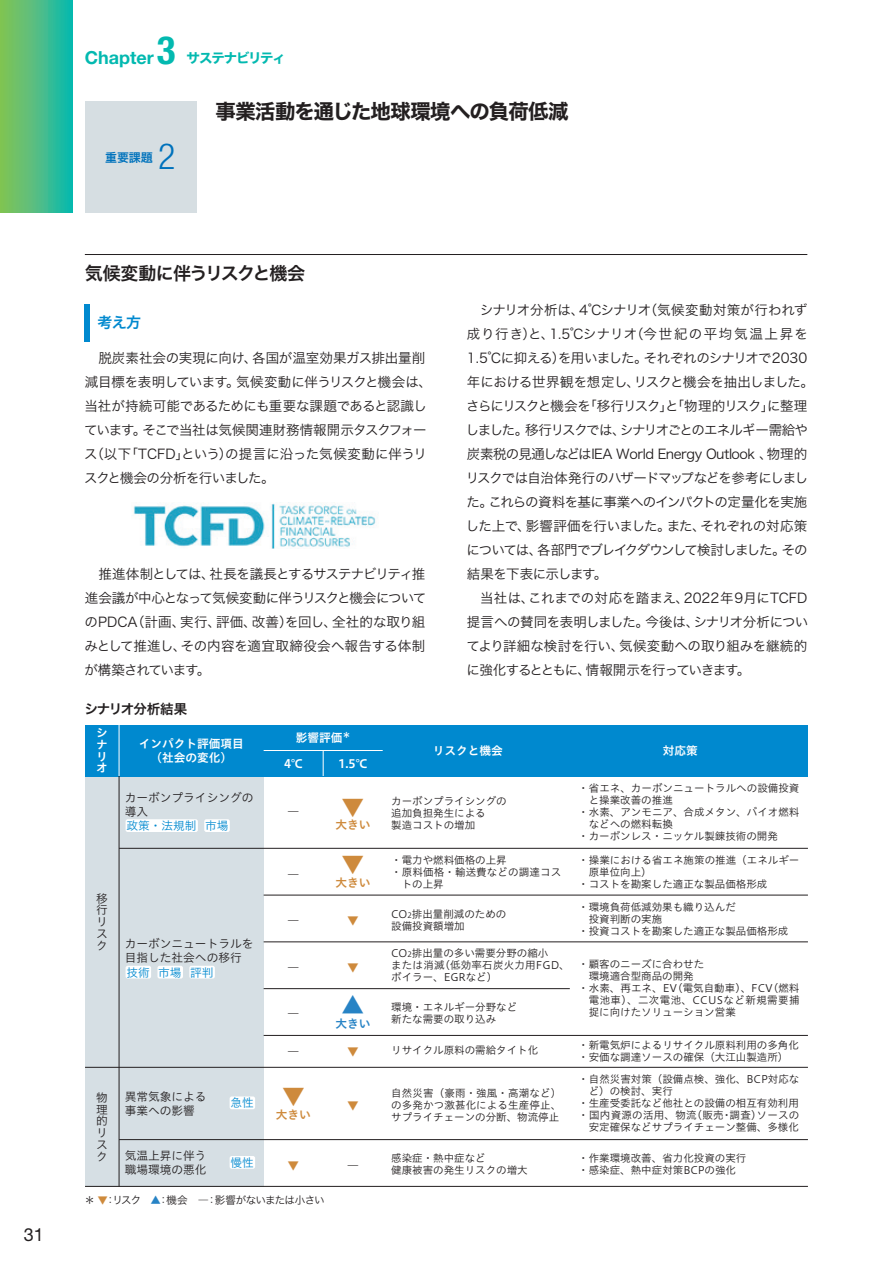
<style>
.page{position:relative;width:893px;height:1263px;background:#fff}
.page>*{position:absolute;margin:0;border:0;box-sizing:border-box;transform-origin:0 0}
.t1{font:300 condensed 36px "Helvetica Neue LT Std";color:#0072bc}
.t2{font:23.4px "Hiragino UD Sans Std N W6";color:#ce8a3c}
.t3{font:23.4px "Hiragino UD Sans Std N W6";color:#2783c5}
.t4{font:20.4px "Hira Kaku Std N W7";letter-spacing:-.03em;color:#231f20}
.t5{font:18px "Hira Kaku Std N W6";letter-spacing:-.06em;color:#231f20}
.t6{font:700 18px "Helvetica Neue LT Std";color:#03b9b0}
.t7{font:18px "Helvetica Neue LT Std";color:#231f20}
.t8{font:15px "Hira Kaku Std N W6";color:#0089cf}
.t9{font:13.5px/24px "Hira Kaku Std N W3";letter-spacing:-.035em;color:#231f20}
.t10{font:13.5px "Hira Kaku Std N W6";letter-spacing:-.055em;color:#231f20}
.t11{font:13.5px "Hira Kaku Std N W7";letter-spacing:-.1em;color:#03b9b0}
.t12{font:12px "Hira Kaku Std N W6";color:#0072bc}
.t13{font:11.7px/11.7px "Hiragino UD Sans Std N W3";color:#231f20}
.t14{font:11.7px/11.7px "Hiragino UD Sans Std N W6";color:#fff;text-align:center}
.t15{font:11.7px "Hiragino UD Sans Std N W3";color:#0089cf}
.t16{font:11.7px "Hiragino UD Sans Std N W6";color:#ce8a3c}
.t17{font:11.7px "Hiragino UD Sans Std N W6";color:#2783c5}
.t18{font:10.5px/12px "Hiragino UD Sans Std N W3";color:#231f20}
.t19{font:10.5px "Hira Kaku Std N W3";letter-spacing:-.065em;color:#231f20}
.t20{font:10.5px "Hiragino UD Sans Std N W3";letter-spacing:.025em;color:#231f20}
.t21{font:10.5px "Hiragino UD Sans Std N W3";letter-spacing:.035em;color:#231f20}
.s1{font-stretch:condensed;font-size:39px}
.s2{font-size:7.35px}
.s3{color:#ce8a3c}
.s4{color:#2783c5}
</style>
<div class="page">
<div style="left:85px;top:776px;width:179px;height:410px;background:#d6dfe4"></div>
<div style="left:85px;top:725px;width:723px;height:51px;background:#0089cf"></div>
<hr style="left:119px;top:848px;width:689px;height:1px;background:#231f20">
<hr style="left:264px;top:750px;width:119px;height:1px;background:#fff">
<svg style="left:323px;top:751px;width:1px;height:25px"></svg>
<hr style="left:119px;top:725px;width:1px;height:51px;background:#fff">
<hr style="left:119px;top:776px;width:1px;height:410px;background:#231f20">
<hr style="left:264px;top:895px;width:544px;height:1px;background:#231f20">
<hr style="left:264px;top:941px;width:544px;height:1px;background:#231f20">
<hr style="left:264px;top:988px;width:306px;height:1px;background:#231f20">
<hr style="left:264px;top:1035px;width:544px;height:1px;background:#231f20">
<hr style="left:85px;top:1067px;width:723px;height:1px;background:#231f20">
<hr style="left:119px;top:1139px;width:689px;height:1px;background:#231f20">
<hr style="left:85px;top:1186px;width:723px;height:1px;background:#231f20">
<div style="left:230px;top:1096px;width:25px;height:13px;background:#fff;border-radius:2px"></div>
<div style="left:126px;top:819px;width:72px;height:13px;background:#fff;border-radius:2px"></div>
<div style="left:204px;top:819px;width:26px;height:13px;background:#fff;border-radius:2px"></div>
<div style="left:126px;top:966px;width:25px;height:12px;background:#fff;border-radius:2px"></div>
<div style="left:157px;top:966px;width:26px;height:12px;background:#fff;border-radius:2px"></div>
<div style="left:189px;top:966px;width:26px;height:12px;background:#fff;border-radius:2px"></div>
<div style="left:230px;top:1156px;width:25px;height:13px;background:#fff;border-radius:2px"></div>
<img style="left:133px;top:502px;width:243px;height:47px">
<hr style="left:85px;top:254px;width:722px;height:1px;background:#231f20">
<div style="left:85px;top:304px;width:5px;height:37px;background:#0089cf"></div>
<div style="left:85px;top:101px;width:112px;height:112px;background:#d6dee2"></div>
<div style="left:0;top:0;width:72px;height:213px;background:linear-gradient(to right,#8dc353,#10b9b0)"></div>
<h3 class="t7" style="left:24px;top:1224px;width:22px">31</h3>
<h3 class="t6" style="left:85px;top:46px;width:92px">Chapter <span class="s1">3</span></h3>
<p class="t11" style="left:187px;top:47px;width:100px">サステナビリティ</p>
<p class="t12" style="left:105px;top:148px;width:49px">重要課題</p>
<h1 class="t1" style="left:158px;top:136px;width:19px">2</h1>
<h3 class="t4" style="left:215px;top:95px;width:355px">事業活動を通じた地球環境への負荷低減</h3>
<h3 class="t5" style="left:85px;top:259px;width:222px">気候変動に伴うリスクと機会</h3>
<p class="t8" style="left:97px;top:311px;width:45px">考え方</p>
<p class="t9" style="left:84px;top:345px;width:349px;text-indent:14px">脱炭素社会の実現に向け、各国が温室効果ガス排出量削減目標を表明しています。気候変動に伴うリスクと機会は、当社が持続可能であるためにも重要な課題であると認識しています。そこで当社は気候関連財務情報開示タスクフォース（以下「TCFD」という）の提言に沿った気候変動に伴うリスクと機会の分析を行いました。</p>
<p class="t9" style="left:84px;top:561px;width:343px;text-align:justify;text-indent:14px">推進体制としては、社長を議長とするサステナビリティ推進会議が中心となって気候変動に伴うリスクと機会についてのPDCA（計画、実行、評価、改善）を回し、全社的な取り組みとして推進し、その内容を適宜取締役会へ報告する体制が構築されています。</p>
<p class="t9" style="left:466px;top:297px;width:350px;text-indent:14px">シナリオ分析は、4℃シナリオ（気候変動対策が行われず成り行き）と、1.5℃シナリオ（今世紀の平均気温上昇を<br>1.5℃に抑える）を用いました。それぞれのシナリオで2030年における世界観を想定し、リスクと機会を抽出しました。さらにリスクと機会を「移行リスク」と「物理的リスク」に整理しました。移行リスクでは、シナリオごとのエネルギー需給や炭素税の見通しなどはIEA World Energy Outlook 、物理的リスクでは自治体発行のハザードマップなどを参考にしました。これらの資料を基に事業へのインパクトの定量化を実施した上で、影響評価を行いました。また、それぞれの対応策については、各部門でブレイクダウンして検討しました。その結果を下表に示します。</p>
<p class="t9" style="left:466px;top:585px;width:343px;text-align:justify;text-indent:14px">当社は、これまでの対応を踏まえ、2022年9月にTCFD提言への賛同を表明しました。今後は、シナリオ分析についてより詳細な検討を行い、気候変動への取り組みを継続的に強化するとともに、情報開示を行っていきます。</p>
<p class="t10" style="left:84px;top:698px;width:104px">シナリオ分析結果</p>
<p class="t14" style="left:96px;top:726px;width:12px;text-align:left">シナリオ</p>
<p class="t14" style="left:139px;top:736px;width:107px;line-height:13.8px">インパクト評価項目（社会の変化）</p>
<p class="t14" style="left:296px;top:731px;width:56px">影響評価<sup>＊</sup></p>
<p class="t14" style="left:284px;top:757px;width:20px">4℃</p>
<p class="t14" style="left:338px;top:757px;width:31px">1.5℃</p>
<p class="t14" style="left:433px;top:744px;width:72px">リスクと機会</p>
<p class="t14" style="left:663px;top:744px;width:37px">対応策</p>
<p class="t13" style="left:96px;top:892px;width:13px">移行リスク</p>
<p class="t13" style="left:96px;top:1091px;width:13px">物理的リスク</p>
<p class="t13" style="left:125px;top:790px;width:130px;line-height:13.8px">カーボンプライシングの導入</p>
<p class="t15" style="left:126px;top:817px;width:104px">政策・法規制 市場</p>
<p class="t13" style="left:125px;top:936px;width:130px;line-height:13.8px">カーボンニュートラルを目指した社会への移行</p>
<p class="t15" style="left:126px;top:963px;width:89px">技術 市場 評判</p>
<p class="t13" style="left:288px;top:805px;width:13px">―</p>
<p class="t13" style="left:288px;top:868px;width:13px">―</p>
<h2 class="t2" style="left:341px;top:789px;width:25px">▼</h2>
<p class="t16" style="left:335px;top:816px;width:37px">大きい</p>
<h2 class="t2" style="left:341px;top:846px;width:25px">▼</h2>
<p class="t16" style="left:335px;top:873px;width:37px">大きい</p>
<p class="t18" style="left:391px;top:795px;width:117px">カーボンプライシングの追加負担発生による<br>製造コストの増加</p>
<p class="t18" style="left:391px;top:853px;width:117px">・電力や燃料価格の上昇</p>
<p class="t18" style="left:391px;top:865px;width:172px">・原料価格・輸送費などの調達コス</p>
<p class="t18" style="left:402px;top:877px;width:43px">トの上昇</p>
<p class="t18" style="left:578px;top:781px;width:223px">・省エネ、カーボンニュートラルへの設備投資</p>
<p class="t18" style="left:589px;top:793px;width:85px">と操業改善の推進</p>
<p class="t18" style="left:578px;top:805px;width:223px">・水素、アンモニア、合成メタン、バイオ燃料</p>
<p class="t18" style="left:589px;top:817px;width:85px">などへの燃料転換</p>
<p class="t18" style="left:578px;top:829px;width:201px">・カーボンレス・ニッケル製錬技術の開発</p>
<p class="t18" style="left:578px;top:853px;width:223px">・操業における省エネ施策の推進（エネルギー</p>
<p class="t18" style="left:589px;top:865px;width:64px">原単位向上）</p>
<p class="t18" style="left:578px;top:877px;width:190px">・コストを勘案した適正な製品価格形成</p>
<p class="t13" style="left:288px;top:914px;width:13px">―</p>
<p class="t16" style="left:347px;top:912px;width:13px">▼</p>
<p class="t18" style="left:391px;top:907px;width:117px">CO<span class="s2">2</span>排出量削減のための設備投資額増加</p>
<p class="t18" style="left:578px;top:900px;width:212px">・環境負荷低減効果も織り込んだ<br>　投資判断の実施<br>・投資コストを勘案した適正な製品価格形成</p>
<p class="t13" style="left:288px;top:961px;width:13px">―</p>
<p class="t16" style="left:347px;top:959px;width:13px">▼</p>
<p class="t18" style="left:391px;top:947px;width:180px">CO<span class="s2">2</span>排出量の多い需要分野の縮小<br>または消滅(低効率石炭火力用FGD、ボイラー、EGRなど)</p>
<p class="t18" style="left:578px;top:957px;width:127px">・顧客のニーズに合わせた</p>
<p class="t18" style="left:578px;top:969px;width:117px">　環境適合型商品の開発</p>
<p class="t18" style="left:578px;top:981px;width:223px">・水素、再エネ、EV(電気自動車)、FCV(燃料</p>
<p class="t21" style="left:589px;top:992px;width:212px">電池車)、二次電池、CCUSなど新規需要捕</p>
<h2 class="t3" style="left:341px;top:987px;width:25px">▲</h2>
<p class="t18" style="left:391px;top:1000px;width:127px">環境・エネルギー分野など新たな需要の取り込み</p>
<p class="t18" style="left:589px;top:1005px;width:148px">捉に向けたソリューション営業</p>
<p class="t13" style="left:288px;top:1007px;width:13px">―</p>
<p class="t17" style="left:335px;top:1014px;width:37px">大きい</p>
<p class="t13" style="left:288px;top:1045px;width:13px">―</p>
<p class="t16" style="left:347px;top:1042px;width:13px">▼</p>
<p class="t18" style="left:391px;top:1044px;width:148px">リサイクル原料の需給タイト化</p>
<p class="t18" style="left:578px;top:1038px;width:222px">・新電気炉によるリサイクル原料利用の多角化・安価な調達ソースの確保（大江山製造所）</p>
<p class="t13" style="left:125px;top:1089px;width:83px;line-height:13.8px">異常気象による事業への影響</p>
<h2 class="t2" style="left:282px;top:1078px;width:25px">▼</h2>
<p class="t15" style="left:230px;top:1094px;width:25px">急性</p>
<p class="t16" style="left:276px;top:1105px;width:37px">大きい</p>
<p class="t16" style="left:347px;top:1096px;width:13px">▼</p>
<p class="t13" style="left:125px;top:1148px;width:83px;line-height:13.8px">気温上昇に伴う職場環境の悪化</p>
<p class="t16" style="left:288px;top:1156px;width:13px">▼</p>
<p class="t13" style="left:347px;top:1159px;width:13px">―</p>
<p class="t15" style="left:230px;top:1153px;width:25px">慢性</p>
<p class="t18" style="left:391px;top:1086px;width:172px;text-align:justify">自然災害（豪雨・強風・高潮など）の多発かつ激甚化による生産停止、サプライチェーンの分断、物流停止</p>
<p class="t18" style="left:578px;top:1072px;width:223px">・自然災害対策（設備点検、強化、BCP対応な</p>
<p class="t18" style="left:589px;top:1084px;width:85px">ど）の検討、実行</p>
<p class="t18" style="left:578px;top:1096px;width:222px">・生産受委託など他社との設備の相互有効利用</p>
<p class="t20" style="left:578px;top:1107px;width:223px">・国内資源の活用、物流(販売･調査)ソースの</p>
<p class="t18" style="left:589px;top:1120px;width:211px">安定確保などサプライチェーン整備、多様化</p>
<p class="t18" style="left:391px;top:1151px;width:138px">感染症・熱中症など<br>健康被害の発生リスクの増大</p>
<p class="t18" style="left:578px;top:1151px;width:169px">・作業環境改善、省力化投資の実行・感染症、熱中症対策BCPの強化</p>
<p class="t19" style="left:84px;top:1192px;width:242px">＊ <span class="s3">▼</span>：リスク　<span class="s4">▲</span>：機会　―：影響がないまたは小さい</p>
</div>
